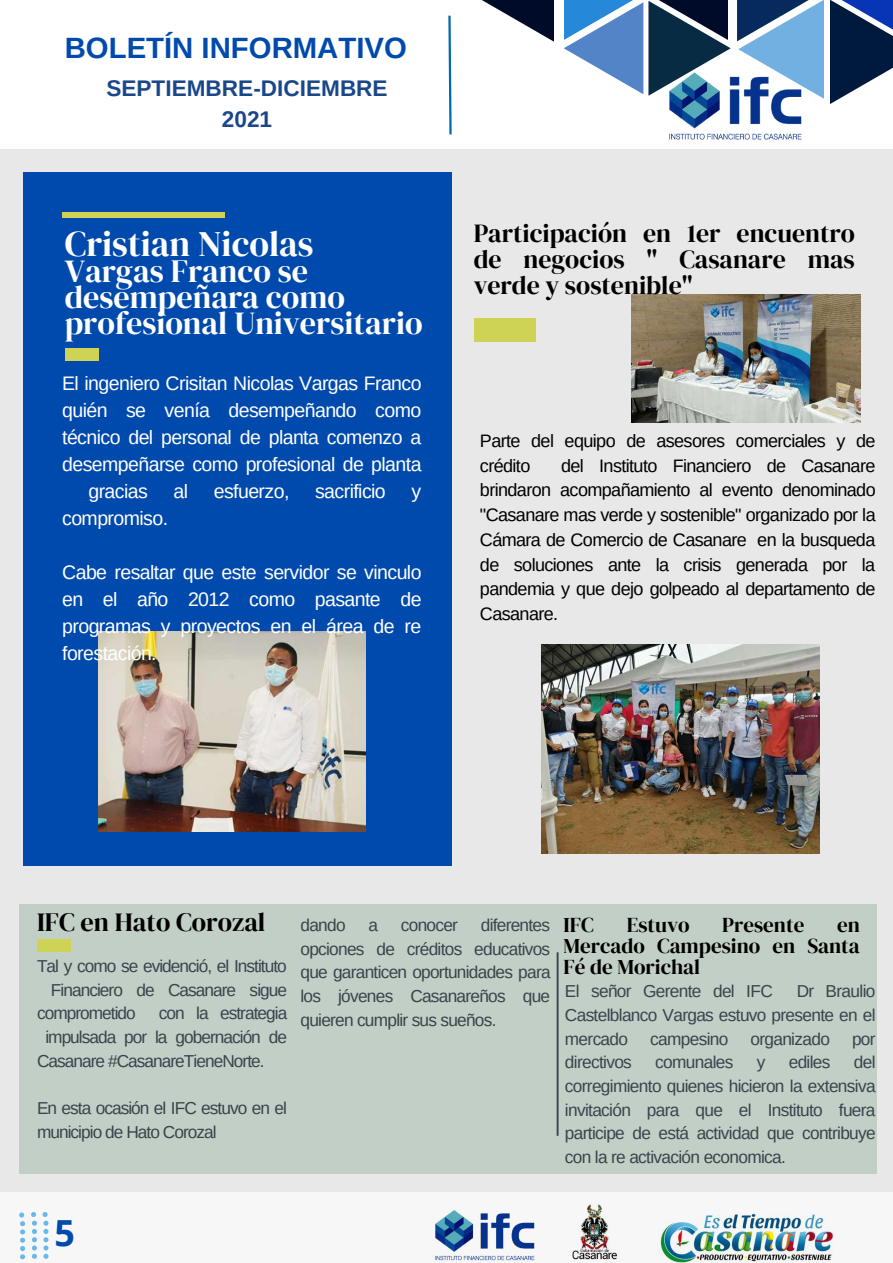
<style>
.page{position:relative;width:893px;height:1263px;background:#e8e8e8}
.page>*{position:absolute;margin:0;border:0;box-sizing:border-box;transform-origin:0 0}
.t1{font:35.92px "DM Serif Display";color:#fff}
.t2{font:700 35.92px "Open Sans";color:#004aad}
.t3{font:32.17px/25.9px "DM Serif Display";color:#fff}
.t4{font:700 29.33px "Arimo";color:#004aad}
.t5{font:26.25px "DM Serif Display";color:#000}
.t6{font:25.88px/25.9px "DM Serif Display";color:#000;text-align:justify}
.t7{font:700 22.58px/31px "Arimo";color:#1a4789;text-align:center}
.t8{font:21px/20.9px "DM Serif Display";color:#000;text-align:justify}
.t9{font:19.5px/27px "Arimo";letter-spacing:-.03em;color:#fff;text-align:justify}
.t10{font:18px/24.8px "Arimo";letter-spacing:-.035em;color:#000}
.t11{font:17.25px/23.6px "Arimo";letter-spacing:-.04em;color:#39434c;text-align:justify}
</style>
<div class="page">
<div style="left:19px;top:905px;width:857px;height:269px;background:#c2cfc6"></div>
<div style="left:23px;top:172px;width:428px;height:693px;background:#004aad"></div>
<div style="left:0;top:0;width:893px;height:149px;background:#fff"></div>
<svg style="left:448px;top:42px;width:4px;height:93px"></svg>
<div style="left:37px;top:939px;width:33px;height:13px;background:#ced355"></div>
<div style="left:62px;top:212px;width:163px;height:6px;background:#ced355"></div>
<div style="left:65px;top:348px;width:33px;height:13px;background:#ced355"></div>
<div style="left:0;top:1192px;width:893px;height:71px;background:#f7f7f7"></div>
<img style="left:563px;top:1200px;width:62px;height:62px">
<img style="left:639px;top:1208px;width:199px;height:55px">
<svg style="left:18px;top:1211px;width:32px;height:49px"></svg>
<img style="left:423px;top:1203px;width:122px;height:60px">
<svg style="left:564px;top:40px;width:166px;height:56px"></svg>
<svg style="left:564px;top:0;width:164px;height:40px"></svg>
<svg style="left:738px;top:0;width:86px;height:99px;background:#6996bf"></svg>
<svg style="left:830px;top:72px;width:56px;height:32px"></svg>
<svg style="left:814px;top:0;width:79px;height:72px;background:#34517d"></svg>
<svg style="left:448px;top:0;width:106px;height:42px"></svg>
<img style="left:653px;top:63px;width:163px;height:77px">
<img style="left:98px;top:632px;width:268px;height:199px">
<div style="left:474px;top:318px;width:61px;height:24px;background:#ced355"></div>
<img style="left:541px;top:645px;width:278px;height:208px">
<hr style="left:556px;top:952px;width:2px;height:184px;background:#39434c">
<img style="left:632px;top:294px;width:228px;height:129px">
<h3 class="t4" style="left:65px;top:32px;width:344px">BOLETÍN INFORMATIVO</h3>
<h3 class="t7" style="left:106px;top:72px;width:283px">SEPTIEMBRE-DICIEMBRE<br>2021</h3>
<h1 class="t1" style="left:65px;top:219px;width:250px">Cristian Nicolas</h1>
<h2 class="t3" style="left:65px;top:258px;width:359px">Vargas Franco se desempeñara como profesional Universitario</h2>
<p class="t9" style="left:62px;top:370px;width:361px">El ingeniero Crisitan Nicolas Vargas Franco</p>
<p class="t9" style="left:62px;top:397px;width:360px">quién se venía desempeñando como</p>
<p class="t9" style="left:62px;top:424px;width:360px">técnico del personal de planta comenzo a</p>
<p class="t9" style="left:62px;top:451px;width:361px">desempeñarse como profesional de planta</p>
<p class="t9" style="left:88px;top:478px;width:61px">gracias</p>
<p class="t9" style="left:173px;top:478px;width:16px">al</p>
<p class="t9" style="left:214px;top:478px;width:77px">esfuerzo,</p>
<p class="t9" style="left:315px;top:478px;width:72px">sacrificio</p>
<p class="t9" style="left:411px;top:478px;width:11px">y</p>
<p class="t9" style="left:62px;top:505px;width:107px">compromiso.</p>
<p class="t9" style="left:62px;top:559px;width:361px">Cabe resaltar que este servidor se vinculo en el año 2012 como pasante de programas y proyectos en el área de re forestación.</p>
<h3 class="t6" style="left:474px;top:220px;width:383px">Participación en 1er encuentro de negocios " Casanare mas verde y sostenible"</h3>
<p class="t10" style="left:480px;top:428px;width:397px">Parte del equipo de asesores comerciales y de crédito</p>
<p class="t10" style="left:480px;top:453px;width:397px;text-align:justify;text-indent:81px">del Instituto Financiero de Casanare brindaron acompañamiento al evento denominado "Casanare mas verde y sostenible" organizado por la Cámara de Comercio de Casanare en la busqueda de soluciones ante la crisis generada por la pandemia y que dejo golpeado al departamento de Casanare.</p>
<h3 class="t5" style="left:37px;top:904px;width:230px">IFC en Hato Corozal</h3>
<p class="t11" style="left:37px;top:954px;width:251px">Tal y como se evidenció, el Instituto</p>
<p class="t11" style="left:51px;top:978px;width:238px">Financiero de Casanare sigue</p>
<p class="t11" style="left:37px;top:1001px;width:100px">comprometido</p>
<p class="t11" style="left:159px;top:1001px;width:130px">con la estrategia</p>
<p class="t11" style="left:45px;top:1025px;width:243px">impulsada por la gobernación de</p>
<p class="t11" style="left:37px;top:1049px;width:229px">Casanare #CasanareTieneNorte.</p>
<p class="t11" style="left:37px;top:1096px;width:251px">En esta ocasión el IFC estuvo en el municipio de Hato Corozal</p>
<p class="t11" style="left:300px;top:913px;width:252px;text-indent:180px">diferentes opciones de créditos educativos que garanticen oportunidades para los jóvenes Casanareños que quieren cumplir sus sueños.</p>
<p class="t8" style="left:563px;top:914px;width:32px">IFC</p>
<p class="t8" style="left:626px;top:914px;width:64px">Estuvo</p>
<p class="t8" style="left:722px;top:914px;width:83px">Presente</p>
<p class="t11" style="left:300px;top:913px;width:47px">dando</p>
<p class="t11" style="left:368px;top:913px;width:11px">a</p>
<p class="t11" style="left:401px;top:913px;width:59px">conocer</p>
<p class="t8" style="left:563px;top:914px;width:298px;text-indent:273px">en Mercado Campesino en Santa Fé de Morichal</p>
<p class="t11" style="left:565px;top:979px;width:209px">El señor Gerente del IFC</p>
<p class="t11" style="left:565px;top:979px;width:312px;text-indent:232px">Dr Braulio Castelblanco Vargas estuvo presente en el mercado</p>
<p class="t11" style="left:650px;top:1027px;width:80px">campesino</p>
<p class="t11" style="left:750px;top:1027px;width:81px">organizado</p>
<p class="t11" style="left:852px;top:1027px;width:25px">por</p>
<p class="t11" style="left:565px;top:1050px;width:68px">directivos</p>
<p class="t11" style="left:655px;top:1050px;width:80px">comunales</p>
<p class="t11" style="left:757px;top:1050px;width:10px">y</p>
<p class="t11" style="left:788px;top:1050px;width:43px">ediles</p>
<p class="t11" style="left:565px;top:1050px;width:312px;text-indent:289px">del corregimiento quienes hicieron la extensiva invitación para que el Instituto fuera participe de está actividad que contribuye con la re activación economica.</p>
<h1 class="t2" style="left:54px;top:1208px;width:22px">5</h1>
</div>
